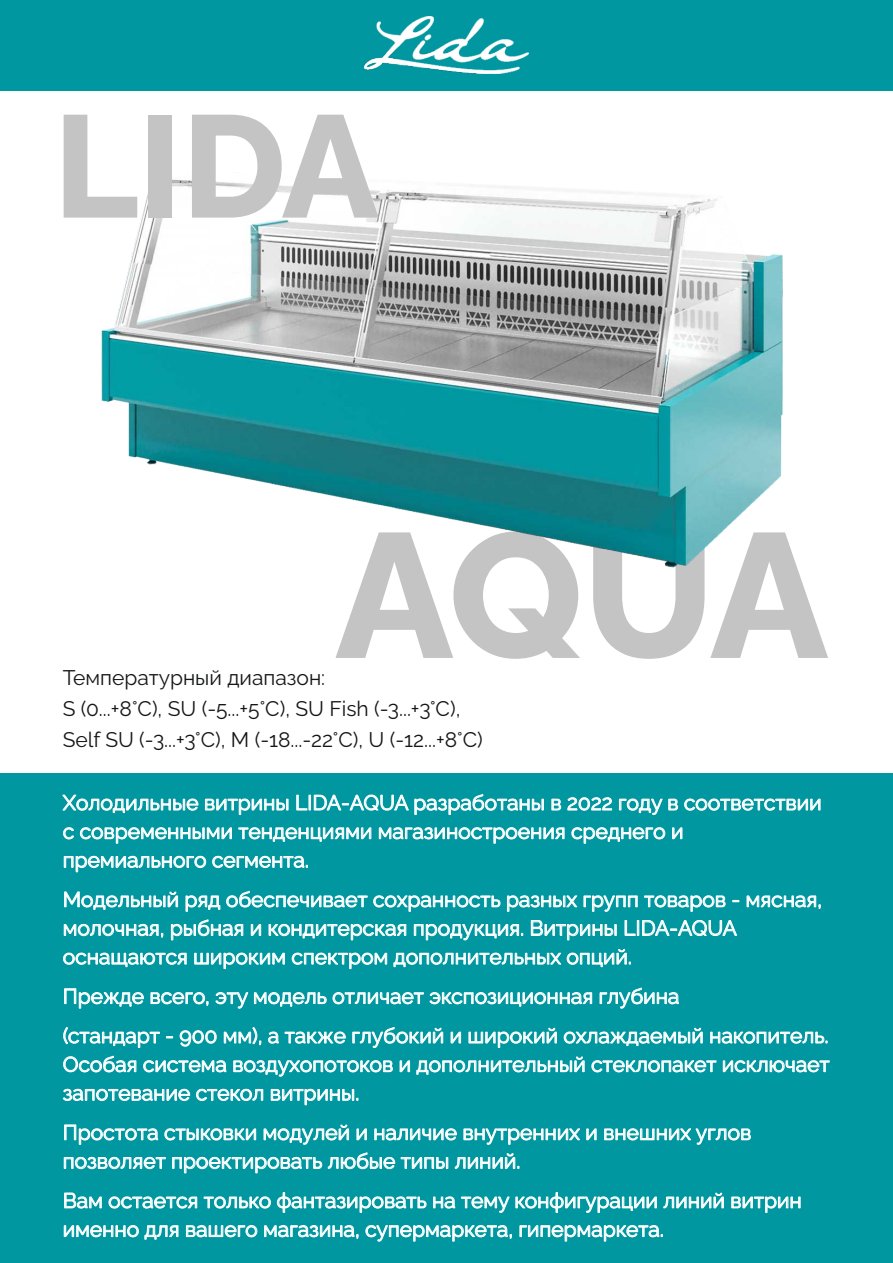
<style>
.page{position:relative;width:893px;height:1263px;background:#fff}
.page>*{position:absolute;margin:0;border:0;box-sizing:border-box;transform-origin:0 0}
.t1{font:800 176.85px "Raleway";color:#c4c4c5}
.t2{font:800 144.9px "Raleway";color:#c4c4c5}
.t3{font:21px/28.7px "Raleway";color:#fff}
.t4{font:21px/31.3px "Raleway";color:#151616}
</style>
<div class="page">
<div style="left:0;top:773px;width:893px;height:490px;background:#0097a0"></div>
<div style="left:0;top:0;width:893px;height:90px;background:#0097a0"></div>
<img style="left:101px;top:177px;width:682px;height:391px">
<img style="left:365px;top:17px;width:163px;height:57px">
<h2 class="t2" style="left:54px;top:81px;width:327px">LIDA</h2>
<h1 class="t1" style="left:335px;top:492px;width:495px">AQUA</h1>
<p class="t4" style="left:63px;top:662px;width:422px">Температурный диапазон:<br>S (0...+8°C), SU (-5...+5°C), SU Fish (-3...+3°C),<br>Self SU (-3...+3°C), M (-18...-22°C), U (-12...+8°C)</p>
<p class="t3" style="left:63px;top:788px;width:760px">Холодильные витрины LIDA-AQUA разработаны в 2022 году в соответствии с современными тенденциями магазиностроения среднего и премиального сегмента.</p>
<p class="t3" style="left:63px;top:885px;width:761px">Модельный ряд обеспечивает сохранность разных групп товаров - мясная, молочная, рыбная и кондитерская продукция. Витрины LIDA-AQUA оснащаются широким спектром дополнительных опций.</p>
<p class="t3" style="left:63px;top:976px;width:767px;line-height:39.5px">Прежде всего, эту модель отличает экспозиционная глубина<br>(стандарт - 900 мм), а также глубокий и широкий охлаждаемый накопитель.</p>
<p class="t3" style="left:63px;top:1050px;width:768px">Особая система воздухопотоков и дополнительный стеклопакет исключает запотевание стекол витрины.</p>
<p class="t3" style="left:63px;top:1118px;width:690px">Простота стыковки модулей и наличие внутренних и внешних углов позволяет проектировать любые типы линий.</p>
<p class="t3" style="left:63px;top:1186px;width:740px">Вам остается только фантазировать на тему конфигурации линий витрин именно для вашего магазина, супермаркета, гипермаркета.</p>
</div>
